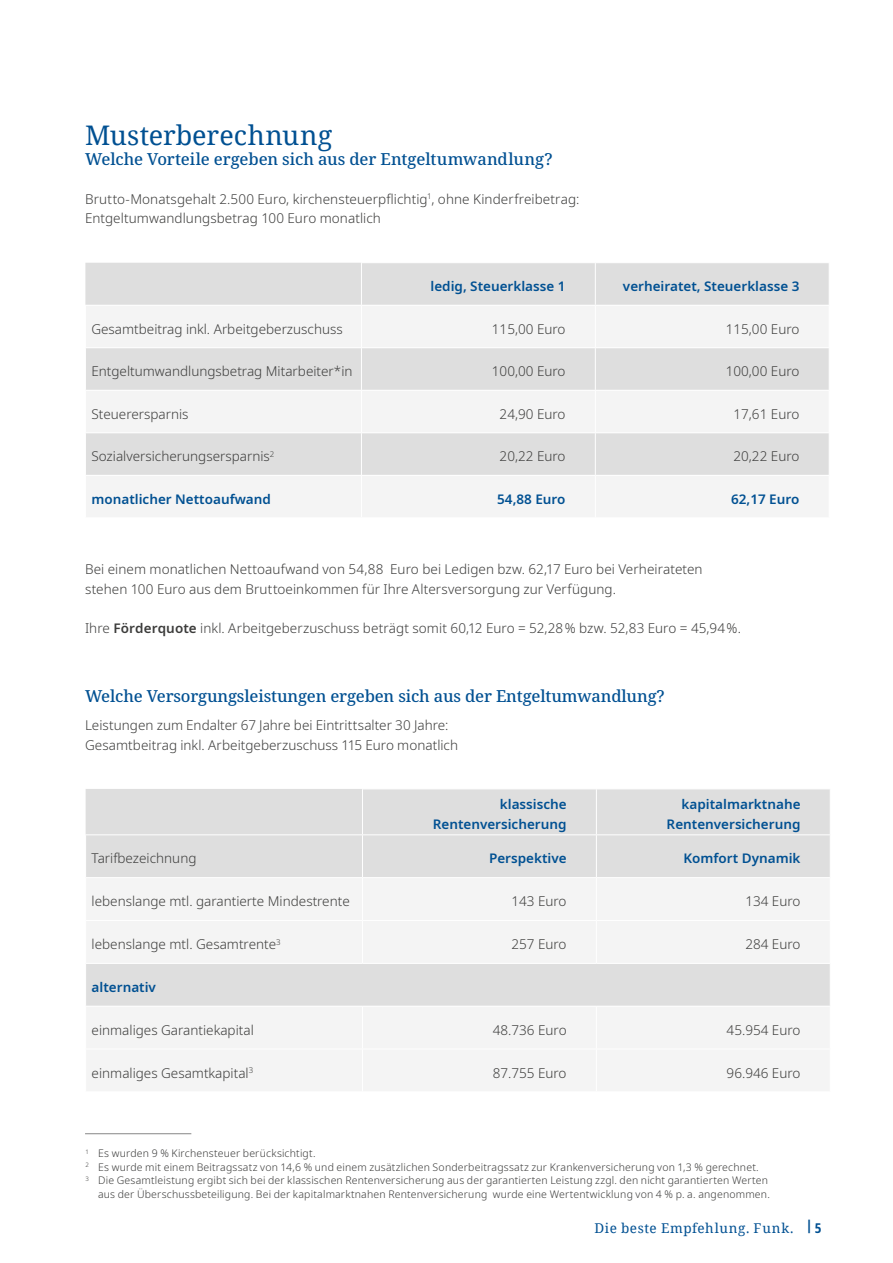
<style>
.page{position:relative;width:893px;height:1263px;background:#fff}
.page>*{position:absolute;margin:0;border:0;box-sizing:border-box;transform-origin:0 0}
.t1{font:27px "Noto Serif";color:#005092}
.t2{font:500 16.5px "Noto Serif";letter-spacing:-.01em;color:#005092}
.t3{font:300 13.5px/19.5px "Noto Sans";color:#3c3c3b}
.t4{font:600 13.5px/19.5px "Noto Sans";color:#005092;text-align:right}
.t5{font:13.5px "Noto Serif";letter-spacing:.045em;color:#005092}
.t6{font:300 10.5px "Noto Sans";letter-spacing:.015em;color:#3c3c3b}
.s1{font-weight:600}
.s2{font-family:"Noto Sans";font-weight:700;font-stretch:condensed}
</style>
<div class="page">
<hr style="left:85px;top:1133px;width:106px;height:1px;background:#878787">
<div style="left:85px;top:263px;width:744px;height:42px;background:#dedede"></div>
<svg style="left:86px;top:306px;width:743px;height:211px;fill:#f4f4f4"></svg>
<hr style="left:361px;top:263px;width:1px;height:42px;background:#fff">
<hr style="left:595px;top:263px;width:1px;height:42px;background:#fff">
<hr style="left:361px;top:306px;width:1px;height:41px;background:#fff">
<hr style="left:595px;top:306px;width:1px;height:41px;background:#fff">
<hr style="left:85px;top:347px;width:276px;height:1px;background:#fff">
<hr style="left:361px;top:347px;width:234px;height:1px;background:#fff">
<hr style="left:361px;top:348px;width:1px;height:42px;background:#fff">
<hr style="left:595px;top:347px;width:235px;height:1px;background:#fff">
<hr style="left:595px;top:348px;width:1px;height:42px;background:#fff">
<hr style="left:85px;top:390px;width:276px;height:1px;background:#fff">
<hr style="left:361px;top:390px;width:234px;height:1px;background:#fff">
<hr style="left:361px;top:391px;width:1px;height:41px;background:#fff">
<hr style="left:595px;top:390px;width:235px;height:1px;background:#fff">
<hr style="left:595px;top:391px;width:1px;height:41px;background:#fff">
<hr style="left:85px;top:432px;width:276px;height:1px;background:#fff">
<hr style="left:361px;top:432px;width:234px;height:1px;background:#fff">
<hr style="left:361px;top:433px;width:1px;height:42px;background:#fff">
<hr style="left:595px;top:432px;width:235px;height:1px;background:#fff">
<hr style="left:595px;top:433px;width:1px;height:42px;background:#fff">
<hr style="left:85px;top:475px;width:276px;height:1px;background:#fff">
<hr style="left:361px;top:475px;width:234px;height:1px;background:#fff">
<hr style="left:361px;top:476px;width:1px;height:41px;background:#fff">
<hr style="left:595px;top:475px;width:235px;height:1px;background:#fff">
<hr style="left:595px;top:476px;width:1px;height:41px;background:#fff">
<div style="left:86px;top:789px;width:744px;height:88px;background:#dedede"></div>
<svg style="left:86px;top:879px;width:744px;height:212px;fill:#f4f4f4"></svg>
<hr style="left:362px;top:789px;width:1px;height:45px;background:#fff">
<hr style="left:596px;top:789px;width:1px;height:45px;background:#fff">
<hr style="left:85px;top:834px;width:277px;height:1px;background:#fff">
<hr style="left:362px;top:834px;width:234px;height:1px;background:#fff">
<hr style="left:362px;top:835px;width:1px;height:42px;background:#fff">
<hr style="left:596px;top:834px;width:235px;height:1px;background:#fff">
<hr style="left:596px;top:835px;width:1px;height:42px;background:#fff">
<hr style="left:362px;top:878px;width:1px;height:42px;background:#fff">
<hr style="left:596px;top:878px;width:1px;height:42px;background:#fff">
<hr style="left:85px;top:920px;width:277px;height:1px;background:#fff">
<hr style="left:362px;top:920px;width:234px;height:1px;background:#fff">
<hr style="left:362px;top:921px;width:1px;height:42px;background:#fff">
<hr style="left:596px;top:920px;width:235px;height:1px;background:#fff">
<hr style="left:596px;top:921px;width:1px;height:42px;background:#fff">
<hr style="left:85px;top:963px;width:277px;height:1px;background:#fff">
<hr style="left:362px;top:963px;width:234px;height:1px;background:#fff">
<hr style="left:596px;top:963px;width:235px;height:1px;background:#fff">
<hr style="left:85px;top:1006px;width:277px;height:1px;background:#fff">
<hr style="left:362px;top:1006px;width:234px;height:1px;background:#fff">
<hr style="left:362px;top:1006px;width:1px;height:43px;background:#fff">
<hr style="left:596px;top:1006px;width:235px;height:1px;background:#fff">
<hr style="left:596px;top:1006px;width:1px;height:43px;background:#fff">
<hr style="left:85px;top:1049px;width:277px;height:1px;background:#fff">
<hr style="left:362px;top:1049px;width:234px;height:1px;background:#fff">
<hr style="left:362px;top:1049px;width:1px;height:42px;background:#fff">
<hr style="left:596px;top:1049px;width:235px;height:1px;background:#fff">
<hr style="left:596px;top:1049px;width:1px;height:42px;background:#fff">
<h1 class="t1" style="left:85px;top:117px;width:249px">Musterberechnung</h1>
<p class="t2" style="left:85px;top:147px;width:469px">Welche Vorteile ergeben sich aus der Entgeltumwandlung?</p>
<p class="t3" style="left:85px;top:189px;width:496px">Brutto-Monatsgehalt 2.500 Euro, kirchensteuerpflichtig<sup>1</sup>, ohne Kinderfreibetrag:<br>Entgeltumwandlungsbetrag 100 Euro monatlich</p>
<p class="t4" style="left:431px;top:277px;width:137px">ledig, Steuerklasse 1</p>
<p class="t4" style="left:623px;top:277px;width:178px">verheiratet, Steuerklasse 3</p>
<p class="t3" style="left:91px;top:319px;width:253px">Gesamtbeitrag inkl. Arbeitgeberzuschuss</p>
<p class="t3" style="left:492px;top:319px;width:75px">115,00 Euro</p>
<p class="t3" style="left:726px;top:319px;width:75px">115,00 Euro</p>
<p class="t3" style="left:91px;top:362px;width:263px">Entgeltumwandlungsbetrag Mitarbeiter*in</p>
<p class="t3" style="left:492px;top:362px;width:75px">100,00 Euro</p>
<p class="t3" style="left:726px;top:362px;width:75px">100,00 Euro</p>
<p class="t3" style="left:91px;top:404px;width:99px">Steuerersparnis</p>
<p class="t3" style="left:500px;top:404px;width:67px">24,90 Euro</p>
<p class="t3" style="left:733px;top:404px;width:67px">17,61 Euro</p>
<p class="t3" style="left:91px;top:447px;width:184px">Sozialversicherungsersparnis<sup>2</sup></p>
<p class="t3" style="left:500px;top:447px;width:67px">20,22 Euro</p>
<p class="t3" style="left:733px;top:447px;width:67px">20,22 Euro</p>
<p class="t4" style="left:91px;top:489px;width:181px">monatlicher Nettoaufwand</p>
<p class="t4" style="left:497px;top:489px;width:70px">54,88 Euro</p>
<p class="t4" style="left:731px;top:489px;width:70px">62,17 Euro</p>
<p class="t3" style="left:85px;top:560px;width:619px">Bei einem monatlichen Nettoaufwand von 54,88 Euro bei Ledigen bzw. 62,17 Euro bei Verheirateten stehen 100 Euro aus dem Bruttoeinkommen für Ihre Altersversorgung zur Verfügung.</p>
<p class="t3" style="left:85px;top:618px;width:658px">Ihre <span class="s1">Förderquote</span> inkl. Arbeitgeberzuschuss beträgt somit 60,12 Euro = 52,28% bzw. 52,83 Euro = 45,94%.</p>
<p class="t2" style="left:85px;top:684px;width:581px">Welche Versorgungsleistungen ergeben sich aus der Entgeltumwandlung?</p>
<p class="t3" style="left:85px;top:716px;width:375px">Leistungen zum Endalter 67 Jahre bei Eintrittsalter 30 Jahre:<br>Gesamtbeitrag inkl. Arbeitgeberzuschuss 115 Euro monatlich</p>
<p class="t4" style="left:433px;top:795px;width:135px">klassische<br>Rentenversicherung</p>
<p class="t4" style="left:667px;top:795px;width:135px">kapitalmarktnahe<br>Rentenversicherung</p>
<p class="t3" style="left:92px;top:849px;width:106px">Tarifbezeichnung</p>
<p class="t4" style="left:489px;top:849px;width:79px">Perspektive</p>
<p class="t4" style="left:683px;top:849px;width:119px">Komfort Dynamik</p>
<p class="t3" style="left:92px;top:892px;width:260px">lebenslange mtl. garantierte Mindestrente</p>
<p class="t3" style="left:511px;top:892px;width:57px">143 Euro</p>
<p class="t3" style="left:745px;top:892px;width:57px">134 Euro</p>
<p class="t3" style="left:92px;top:935px;width:191px">lebenslange mtl. Gesamtrente<sup>3</sup></p>
<p class="t3" style="left:511px;top:935px;width:57px">257 Euro</p>
<p class="t3" style="left:745px;top:935px;width:57px">284 Euro</p>
<p class="t4" style="left:92px;top:978px;width:66px">alternativ</p>
<p class="t3" style="left:92px;top:1020px;width:164px">einmaliges Garantiekapital</p>
<p class="t3" style="left:493px;top:1020px;width:75px">48.736 Euro</p>
<p class="t3" style="left:727px;top:1020px;width:75px">45.954 Euro</p>
<p class="t3" style="left:92px;top:1063px;width:163px">einmaliges Gesamtkapital<sup>3</sup></p>
<p class="t3" style="left:493px;top:1063px;width:75px">87.755 Euro</p>
<p class="t3" style="left:727px;top:1063px;width:75px">96.946 Euro</p>
<p class="t6" style="left:85px;top:1146px;width:232px"><sup>1</sup> Es wurden 9 % Kirchensteuer berücksichtigt.</p>
<p class="t6" style="left:85px;top:1160px;width:675px"><sup>2</sup> Es wurde mit einem Beitragssatz von 14,6 % und einem zusätzlichen Sonderbeitragssatz zur Krankenversicherung von 1,3 % gerechnet.</p>
<p class="t6" style="left:85px;top:1173px;width:684px"><sup>3</sup> Die Gesamtleistung ergibt sich bei der klassischen Rentenversicherung aus der garantierten Leistung zzgl. den nicht garantierten Werten</p>
<p class="t6" style="left:98px;top:1187px;width:673px">aus der Überschussbeteiligung. Bei der kapitalmarktnahen Rentenversicherung wurde eine Wertentwicklung von 4 % p. a. angenommen.</p>
<p class="t5" style="left:595px;top:1218px;width:229px">Die beste Empfehlung. Funk. <sup>|</sup> <span class="s2">5</span></p>
</div>
